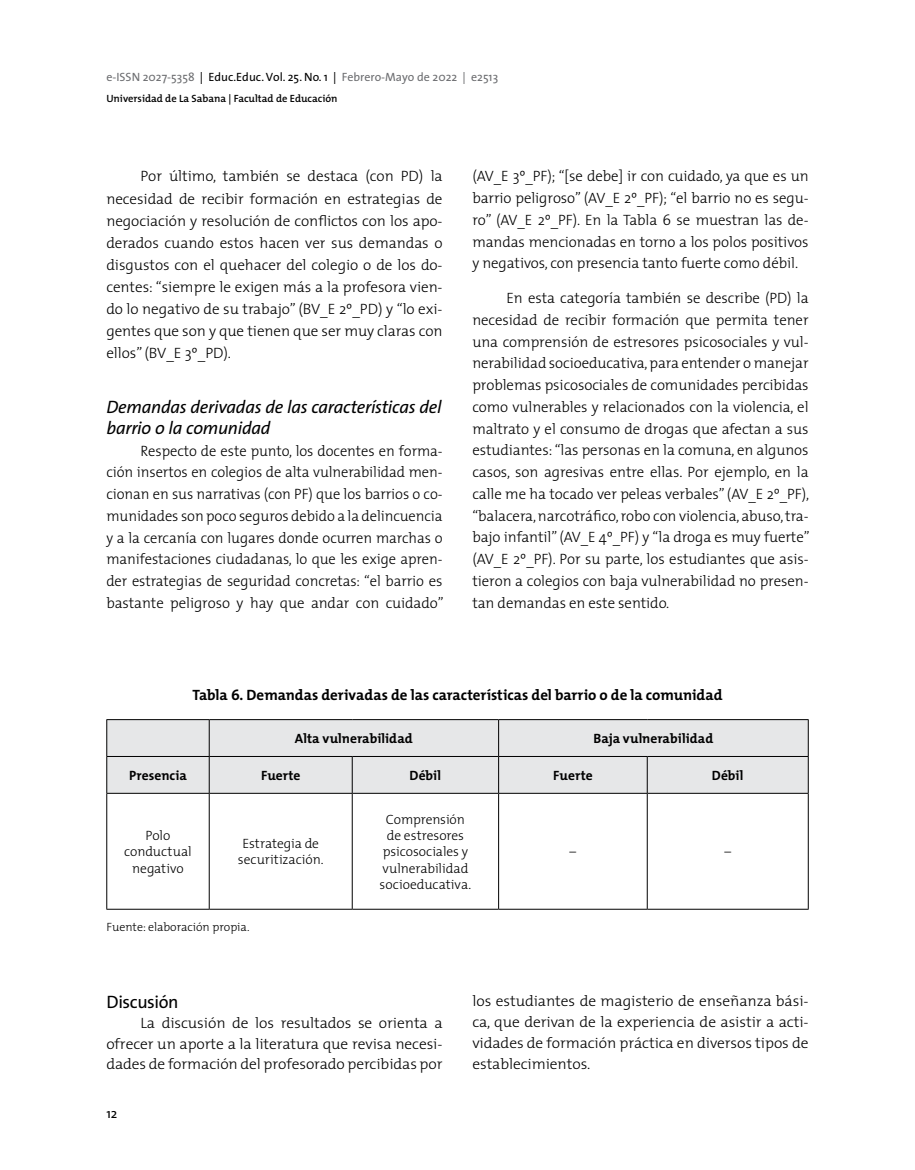
<style>
.page{position:relative;width:915px;height:1170px;background:#fff}
.page>*{position:absolute;margin:0;border:0;box-sizing:border-box;transform-origin:0 0}
.t1{font:italic 18px/21px "The Sans";letter-spacing:-.015em;color:#000}
.t2{font:18px "The Sans";letter-spacing:-.02em;color:#000}
.t3{font:300 15px/21.8px "The Mix";letter-spacing:-.005em;color:#000;text-align:justify}
.t4{font:700 15px "The Mix";color:#000}
.t5{font:300 13.5px/16.2px "The Mix";letter-spacing:-.005em;color:#000;text-align:center}
.t6{font:700 13.5px "The Mix";letter-spacing:.005em;color:#000}
.t7{font:13.5px "The Sans";color:#000}
.t8{font:12px "The Sans";color:#6d6e71}
.t9{font:300 12px "The Mix";color:#000}
.t10{font:600 10.5px "The Mix";color:#000}
.s1{color:#000}
</style>
<div class="page">
<div style="left:107px;top:720px;width:700px;height:72px;background:#e6e7e8"></div>
<hr style="left:106px;top:719px;width:103px;height:1px;background:#000">
<hr style="left:106px;top:720px;width:1px;height:36px;background:#000">
<hr style="left:209px;top:719px;width:143px;height:1px;background:#000">
<hr style="left:209px;top:720px;width:1px;height:36px;background:#000">
<hr style="left:352px;top:719px;width:146px;height:1px;background:#000">
<hr style="left:498px;top:719px;width:149px;height:1px;background:#000">
<hr style="left:498px;top:720px;width:1px;height:36px;background:#000">
<hr style="left:647px;top:719px;width:161px;height:1px;background:#000">
<hr style="left:807px;top:720px;width:1px;height:36px;background:#000">
<hr style="left:106px;top:756px;width:103px;height:1px;background:#000">
<hr style="left:106px;top:756px;width:1px;height:36px;background:#000">
<hr style="left:209px;top:756px;width:143px;height:1px;background:#000">
<hr style="left:209px;top:756px;width:1px;height:36px;background:#000">
<hr style="left:352px;top:756px;width:146px;height:1px;background:#000">
<hr style="left:352px;top:756px;width:1px;height:36px;background:#000">
<hr style="left:498px;top:756px;width:149px;height:1px;background:#000">
<hr style="left:498px;top:756px;width:1px;height:36px;background:#000">
<hr style="left:647px;top:756px;width:161px;height:1px;background:#000">
<hr style="left:646px;top:756px;width:1px;height:36px;background:#000">
<hr style="left:807px;top:756px;width:1px;height:36px;background:#000">
<hr style="left:106px;top:792px;width:103px;height:1px;background:#000">
<hr style="left:106px;top:793px;width:1px;height:115px;background:#000">
<hr style="left:209px;top:792px;width:143px;height:1px;background:#000">
<hr style="left:209px;top:793px;width:1px;height:115px;background:#000">
<hr style="left:352px;top:792px;width:146px;height:1px;background:#000">
<hr style="left:352px;top:793px;width:1px;height:115px;background:#000">
<hr style="left:498px;top:792px;width:149px;height:1px;background:#000">
<hr style="left:498px;top:793px;width:1px;height:115px;background:#000">
<hr style="left:647px;top:792px;width:161px;height:1px;background:#000">
<hr style="left:646px;top:793px;width:1px;height:115px;background:#000">
<hr style="left:807px;top:793px;width:1px;height:115px;background:#000">
<hr style="left:106px;top:908px;width:103px;height:1px;background:#000">
<hr style="left:209px;top:908px;width:143px;height:1px;background:#000">
<hr style="left:352px;top:908px;width:146px;height:1px;background:#000">
<hr style="left:498px;top:908px;width:149px;height:1px;background:#000">
<hr style="left:647px;top:908px;width:161px;height:1px;background:#000">
<p class="t8" style="left:106px;top:67px;width:393px">e-ISSN 2027-5358 <span class="s1">| Educ.Educ. Vol. 25. No. 1 |</span> Febrero-Mayo de 2022 | e2513</p>
<p class="t10" style="left:106px;top:90px;width:232px">Universidad de La Sabana | Facultad de Educación</p>
<p class="t3" style="left:106px;top:165px;width:337px;text-indent:34px">Por último, también se destaca (con PD) la necesidad de recibir formación en estrategias de negociación y resolución de conflictos con los apo&shy;derados cuando estos hacen ver sus demandas o disgustos con el quehacer del colegio o de los do&shy;centes: “siempre le exigen más a la profesora vien&shy;do lo negativo de su trabajo” (BV_E 2º_PD) y “lo exi&shy;gentes que son y que tienen que ser muy claras con ellos” (BV_E 3º_PD).</p>
<p class="t1" style="left:106px;top:395px;width:336px">Demandas derivadas de las características del barrio o la comunidad</p>
<p class="t3" style="left:106px;top:439px;width:339px;text-indent:34px">Respecto de este punto, los docentes en forma&shy;ción insertos en colegios de alta vulnerabilidad men&shy;cionan en sus narrativas (con PF) que los barrios o co&shy;munidades son poco seguros debido a la delincuencia y a la cercanía con lugares donde ocurren marchas o manifestaciones ciudadanas, lo que les exige apren&shy;der estrategias de seguridad concretas: “el barrio es bastante peligroso y hay que andar con cuidado”</p>
<p class="t3" style="left:472px;top:165px;width:337px">(AV_E 3º_PF); “[se debe] ir con cuidado, ya que es un barrio peligroso” (AV_E 2º_PF); “el barrio no es segu&shy;ro” (AV_E 2º_PF). En la Tabla 6 se muestran las de&shy;mandas mencionadas en torno a los polos positivos y negativos, con presencia tanto fuerte como débil.</p>
<p class="t3" style="left:472px;top:286px;width:339px;text-indent:34px">En esta categoría también se describe (PD) la necesidad de recibir formación que permita tener una comprensión de estresores psicosociales y vul&shy;nerabilidad socioeducativa, para entender o manejar problemas psicosociales de comunidades percibidas como vulnerables y relacionados con la violencia, el maltrato y el consumo de drogas que afectan a sus estudiantes: “las personas en la comuna, en algunos casos, son agresivas entre ellas. Por ejemplo, en la calle me ha tocado ver peleas verbales” (AV_E 2º_PF), “balacera, narcotráfico, robo con violencia, abuso, tra&shy;bajo infantil” (AV_E 4º_PF) y “la droga es muy fuerte” (AV_E 2º_PF). Por su parte, los estudiantes que asis&shy;tieron a colegios con baja vulnerabilidad no presen&shy;tan demandas en este sentido.</p>
<p class="t4" style="left:192px;top:682px;width:531px">Tabla 6. Demandas derivadas de las características del barrio o de la comunidad</p>
<p class="t6" style="left:295px;top:727px;width:119px">Alta vulnerabilidad</p>
<p class="t6" style="left:593px;top:727px;width:121px">Baja vulnerabilidad</p>
<p class="t6" style="left:129px;top:764px;width:59px">Presencia</p>
<p class="t6" style="left:261px;top:764px;width:41px">Fuerte</p>
<p class="t6" style="left:409px;top:764px;width:33px">Débil</p>
<p class="t6" style="left:553px;top:764px;width:41px">Fuerte</p>
<p class="t6" style="left:711px;top:764px;width:33px">Débil</p>
<p class="t5" style="left:124px;top:827px;width:69px">Polo conductual negativo</p>
<p class="t5" style="left:238px;top:835px;width:87px">Estrategia de securitización.</p>
<p class="t9" style="left:106px;top:916px;width:144px">Fuente: elaboración propia.</p>
<p class="t5" style="left:379px;top:810px;width:93px">Comprensión de estresores psicosociales y vulnerabilidad socioeducativa.</p>
<p class="t5" style="left:569px;top:843px;width:8px">–</p>
<p class="t5" style="left:724px;top:843px;width:8px">–</p>
<p class="t2" style="left:106px;top:986px;width:74px">Discusión</p>
<p class="t3" style="left:106px;top:1012px;width:337px;line-height:20.4px;text-indent:34px">La discusión de los resultados se orienta a ofrecer un aporte a la literatura que revisa necesi&shy;dades de formación del profesorado percibidas por</p>
<p class="t7" style="left:106px;top:1102px;width:13px">12</p>
<p class="t3" style="left:472px;top:989px;width:337px;line-height:21px">los estudiantes de magisterio de enseñanza bási&shy;ca, que derivan de la experiencia de asistir a acti&shy;vidades de formación práctica en diversos tipos de establecimientos.</p>
</div>
